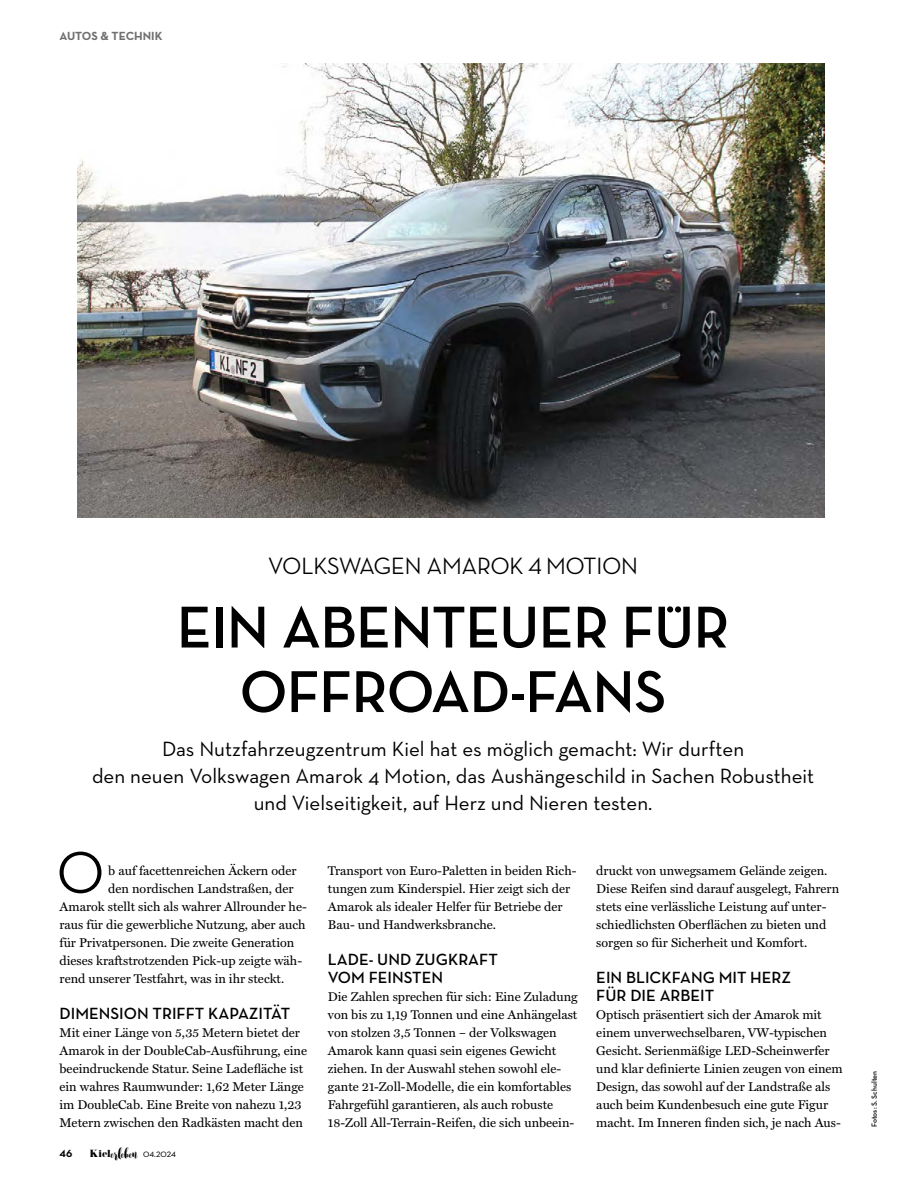
<style>
.page{position:relative;width:902px;height:1191px;background:#fff}
.page>*{position:absolute;margin:0;border:0;box-sizing:border-box;transform-origin:0 0}
.t1{font:700 60px/64.5px "Neutra Disp";color:#000;text-align:center}
.t2{font:500 60px "Neutra Disp";color:#000}
.t3{font:500 24px "Neutra Disp";color:#000}
.t4{font:21px/27px "Neutra Text";color:#000;text-align:center}
.t5{font:600 16.5px/18px "Neutra Text";color:#000}
.t6{font:14.55px "Willona Brush";color:#000}
.t7{font:700 13.5px "Neutra Disp";color:#000}
.t8{font:12.75px/18px "Miller Text";color:#000}
.t9{font:700 12px "Neutra Text";color:#706f6f}
.t10{font:600 7.5px "Neutra Text";letter-spacing:-.005em;color:#000}
.s1{font-family:"Pistilli";font-size:9.3px}
.s2{font-family:"Neutra Disp";font-weight:500;font-size:10.5px}
</style>
<div class="page">
<img style="left:78px;top:64px;width:746px;height:453px">
<p class="t9" style="left:60px;top:29px;width:104px">AUTOS &amp; TECHNIK</p>
<h2 class="t3" style="left:268px;top:553px;width:371px">VOLKSWAGEN AMAROK 4 MOTION</h2>
<h1 class="t1" style="left:177px;top:596px;width:553px">EIN ABENTEUER FÜR<br>OFFROAD-FANS</h1>
<h3 class="t4" style="left:92px;top:735px;width:723px">Das Nutzfahrzeugzentrum Kiel hat es möglich gemacht: Wir durften<br>den neuen Volkswagen Amarok 4 Motion, das Aushängeschild in Sachen Robustheit und Vielseitigkeit, auf Herz und Nieren testen.</h3>
<h1 class="t2" style="left:57px;top:839px;width:48px">O</h1>
<p class="t8" style="left:108px;top:861px;width:190px">b auf facettenreichen Äckern oder</p>
<p class="t8" style="left:108px;top:880px;width:187px">den nordischen Landstraßen, der</p>
<p class="t8" style="left:60px;top:898px;width:249px">Amarok stellt sich als wahrer Allrounder he-</p>
<p class="t8" style="left:60px;top:916px;width:247px">raus für die gewerbliche Nutzung, aber auch</p>
<p class="t8" style="left:60px;top:934px;width:236px">für Privatpersonen. Die zweite Generation</p>
<p class="t8" style="left:60px;top:952px;width:244px">dieses kraftstrotzenden Pick-up zeigte wäh-</p>
<p class="t8" style="left:60px;top:970px;width:226px">rend unserer Testfahrt, was in ihr steckt.</p>
<p class="t5" style="left:60px;top:1004px;width:232px">DIMENSION TRIFFT KAPAZITÄT</p>
<p class="t8" style="left:60px;top:1024px;width:249px">Mit einer Länge von 5,35 Metern bietet der Amarok in der DoubleCab-Ausführung, eine beeindruckende Statur. Seine Ladefläche ist ein wahres Raumwunder: 1,62 Meter Länge im DoubleCab. Eine Breite von nahezu 1,23<br>Metern zwischen den Radkästen macht den</p>
<p class="t7" style="left:60px;top:1144px;width:14px">46</p>
<p class="t6" style="left:89px;top:1143px;width:88px"><span class="s1">Kiel</span>erleben <span class="s2">04.2024</span></p>
<p class="t8" style="left:328px;top:861px;width:250px">Transport von Euro-Paletten in beiden Rich&shy;tungen zum Kinderspiel. Hier zeigt sich der Amarok als idealer Helfer für Betriebe der Bau- und Handwerksbranche.</p>
<p class="t5" style="left:328px;top:950px;width:171px">LADE- UND ZUGKRAFT<br>VOM FEINSTEN</p>
<p class="t8" style="left:328px;top:988px;width:251px">Die Zahlen sprechen für sich: Eine Zuladung von bis zu 1,19 Tonnen und eine Anhängelast von stolzen 3,5 Tonnen – der Volkswagen Amarok kann quasi sein eigenes Gewicht ziehen. In der Auswahl stehen sowohl ele&shy;gante 21-Zoll-Modelle, die ein komfortables Fahrgefühl garantieren, als auch robuste 18-Zoll All-Terrain-Reifen, die sich unbeein-</p>
<p class="t8" style="left:596px;top:861px;width:244px">druckt von unwegsamem Gelände zeigen.<br>Diese Reifen sind darauf ausgelegt, Fahrern stets eine verlässliche Leistung auf unter&shy;schiedlichsten Oberflächen zu bieten und sorgen so für Sicherheit und Komfort.</p>
<p class="t5" style="left:596px;top:968px;width:196px">EIN BLICKFANG MIT HERZ<br>FÜR DIE ARBEIT</p>
<p class="t8" style="left:596px;top:1006px;width:248px">Optisch präsentiert sich der Amarok mit einem unverwechselbaren, VW-typischen Gesicht. Serienmäßige LED-Scheinwerfer und klar definierte Linien zeugen von einem Design, das sowohl auf der Landstraße als auch beim Kundenbesuch eine gute Figur macht. Im Inneren finden sich, je nach Aus-</p>
<p class="t10" style="left:869px;top:1127px;width:58px;rotate:-90deg">Fotos: S. Schulten</p>
</div>
